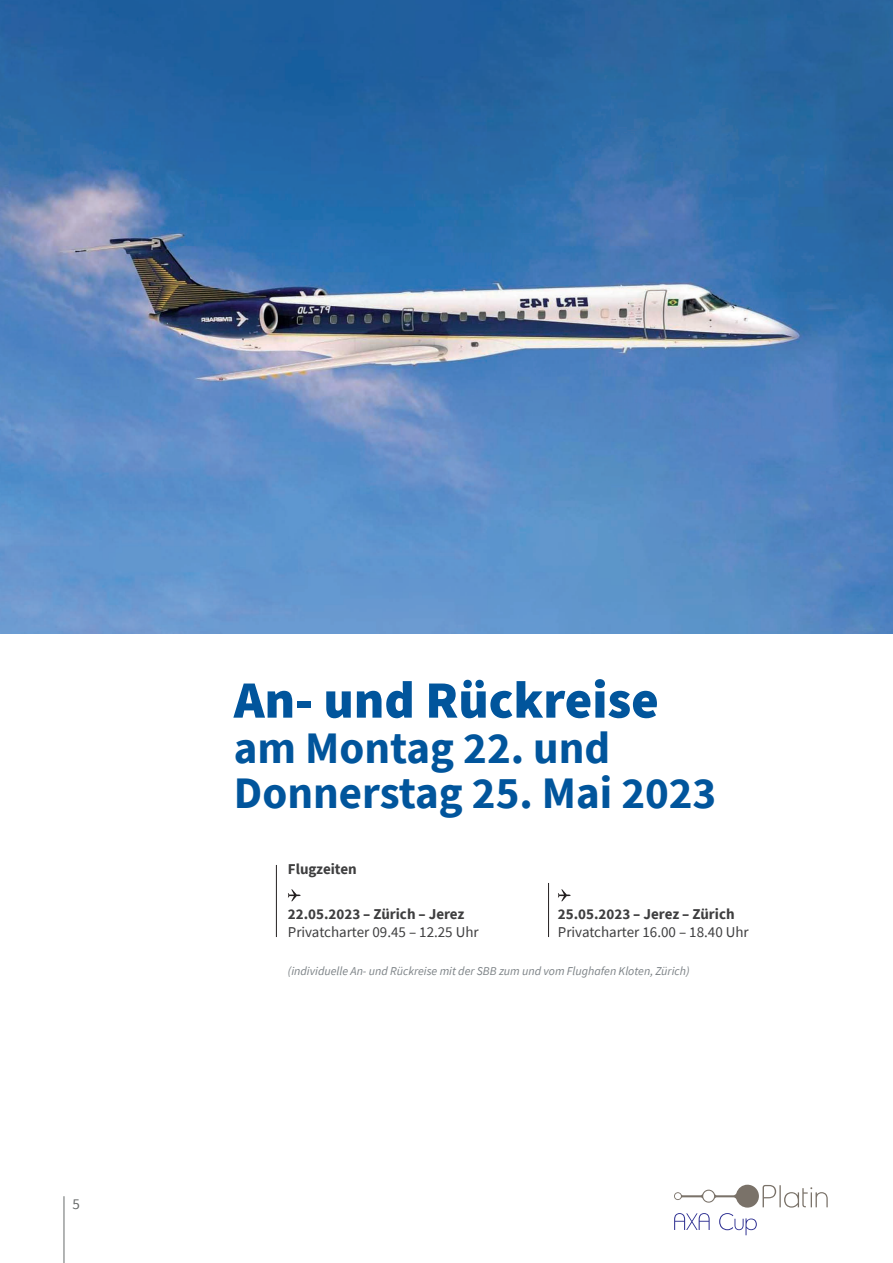
<style>
.page{position:relative;width:893px;height:1263px;background:#fff}
.page>*{position:absolute;margin:0;border:0;box-sizing:border-box;transform-origin:0 0}
.t1{font:900 52.5px "Source Sans Pro";color:#01559c}
.t2{font:700 45px/45px "Source Sans Pro";color:#01559c}
.t3{font:700 15px "Source Sans Pro";color:#3e3e3f}
.t4{font:15px "Source Sans Pro";color:#3e3e3f}
.t5{font:15px "Source Sans Pro";color:#676a6a}
.t6{font:italic 12px "Source Sans Pro";color:#7c8286}
</style>
<div class="page">
<svg style="left:674px;top:1185px;width:154px;height:22px"></svg>
<svg style="left:674px;top:1213px;width:83px;height:22px"></svg>
<img style="left:0;top:0;width:893px;height:634px">
<hr style="left:64px;top:1196px;width:1px;height:67px;background:#676a6a">
<svg style="left:288px;top:889px;width:13px;height:12px"></svg>
<svg style="left:558px;top:889px;width:13px;height:12px"></svg>
<hr style="left:276px;top:865px;width:1px;height:72px;background:#231f20">
<hr style="left:548px;top:883px;width:1px;height:54px;background:#231f20">
<p class="t5" style="left:73px;top:1194px;width:9px">5</p>
<h1 class="t1" style="left:234px;top:664px;width:426px">An- und Rückreise</h1>
<h2 class="t2" style="left:234px;top:724px;width:484px">am Montag 22. und<br>Donnerstag 25. Mai 2023</h2>
<p class="t3" style="left:288px;top:859px;width:70px">Flugzeiten</p>
<p class="t3" style="left:288px;top:904px;width:178px">22.05.2023 – Zürich – Jerez</p>
<p class="t3" style="left:558px;top:904px;width:178px">25.05.2023 – Jerez – Zürich</p>
<p class="t4" style="left:288px;top:923px;width:192px">Privatcharter 09.45 – 12.25 Uhr</p>
<p class="t4" style="left:558px;top:923px;width:192px">Privatcharter 16.00 – 18.40 Uhr</p>
<p class="t6" style="left:288px;top:963px;width:403px">(individuelle An- und Rückreise mit der SBB zum und vom Flughafen Kloten, Zürich)</p>
</div>
